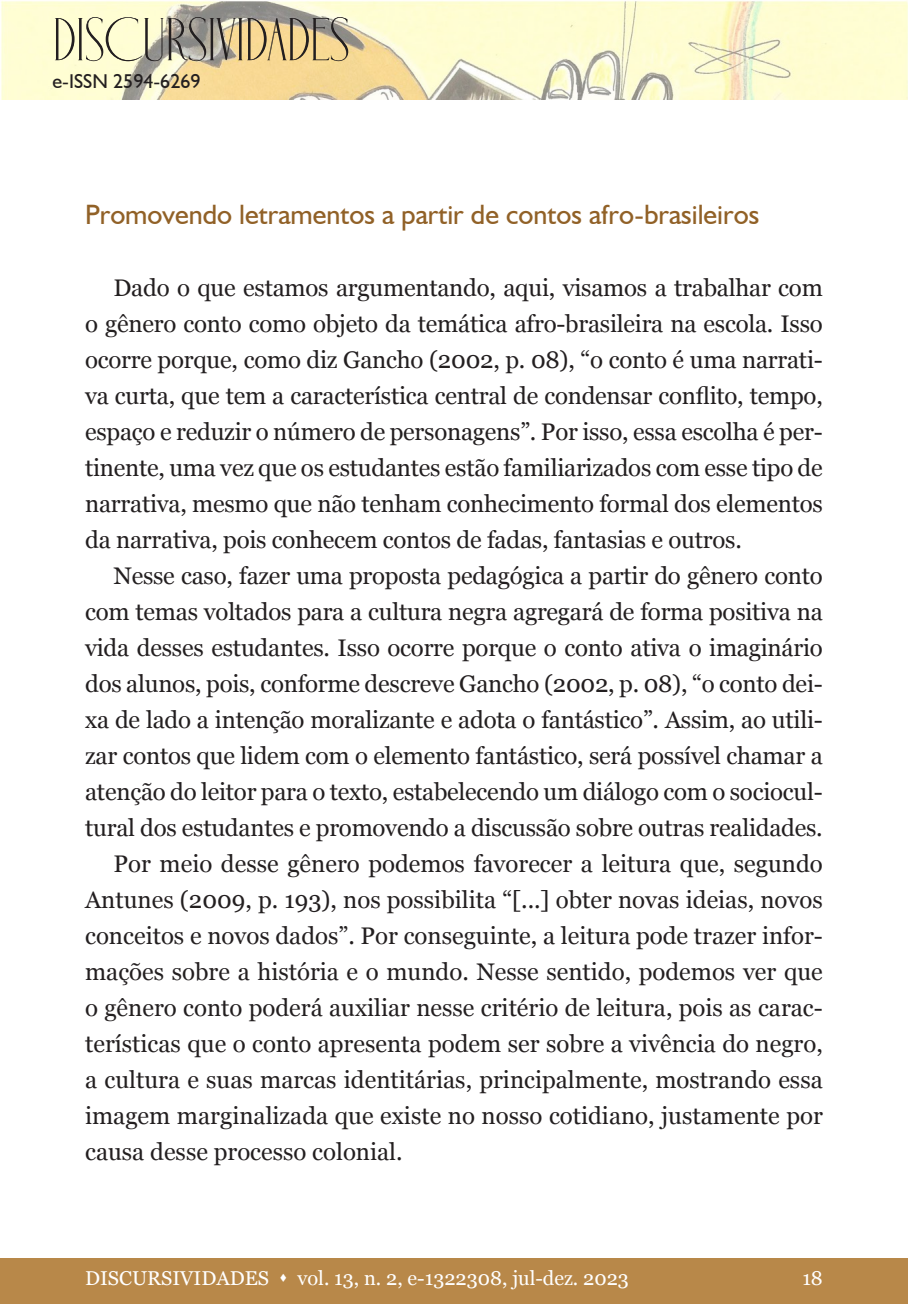
<style>
.page{position:relative;width:908px;height:1304px;background:#fff}
.page>*{position:absolute;margin:0;border:0;box-sizing:border-box;transform-origin:0 0}
.t1{font:60px "Holipop";color:#231f20}
.t2{font:28px "Humanist 521 BT";color:#916127}
.t3{font:24px/36px "Georgia";letter-spacing:-.01em;color:#231f20;text-align:justify}
.t4{font:20px "Georgia";color:#fff}
.t5{font:20px "Humanist 521 BT";color:#231f20}
</style>
<div class="page">
<div style="left:0;top:1259px;width:907px;height:45px;background:#b88849"></div>
<img style="left:1px;top:0;width:906px;height:100px">
<h1 class="t1" style="left:52px;top:10px;width:298px">DISCURSIVIDADES</h1>
<p class="t5" style="left:52px;top:69px;width:150px">e-ISSN 2594-6269</p>
<p class="t2" style="left:85px;top:197px;width:675px">Promovendo letramentos a partir de contos afro-brasileiros</p>
<p class="t3" style="left:85px;top:269px;width:739px;text-indent:28px">Dado o que estamos argumentando, aqui, visamos a trabalhar com o gênero conto como objeto da temática afro-brasileira na escola. Isso ocorre porque, como diz Gancho (2002, p. 08), “o conto é uma narrati&shy;va curta, que tem a característica central de condensar conflito, tempo, espaço e reduzir o número de personagens”. Por isso, essa escolha é per&shy;tinente, uma vez que os estudantes estão familiarizados com esse tipo de narrativa, mesmo que não tenham conhecimento formal dos elementos da narrativa, pois conhecem contos de fadas, fantasias e outros.</p>
<p class="t3" style="left:85px;top:557px;width:739px;text-indent:28px">Nesse caso, fazer uma proposta pedagógica a partir do gênero conto com temas voltados para a cultura negra agregará de forma positiva na vida desses estudantes. Isso ocorre porque o conto ativa o imaginário dos alunos, pois, conforme descreve Gancho (2002, p. 08), “o conto dei&shy;xa de lado a intenção moralizante e adota o fantástico”. Assim, ao utili&shy;zar contos que lidem com o elemento fantástico, será possível chamar a atenção do leitor para o texto, estabelecendo um diálogo com o sociocul&shy;tural dos estudantes e promovendo a discussão sobre outras realidades.</p>
<p class="t3" style="left:85px;top:845px;width:739px;text-indent:28px">Por meio desse gênero podemos favorecer a leitura que, segundo Antunes (2009, p. 193), nos possibilita “[...] obter novas ideias, novos conceitos e novos dados”. Por conseguinte, a leitura pode trazer infor&shy;mações sobre a história e o mundo. Nesse sentido, podemos ver que o gênero conto poderá auxiliar nesse critério de leitura, pois as carac&shy;terísticas que o conto apresenta podem ser sobre a vivência do negro, a cultura e suas marcas identitárias, principalmente, mostrando essa imagem marginalizada que existe no nosso cotidiano, justamente por causa desse processo colonial.</p>
<p class="t4" style="left:85px;top:1264px;width:545px">DISCURSIVIDADES ▲ vol. 13, n. 2, e-1322308, jul-dez. 2023</p>
<p class="t4" style="left:802px;top:1264px;width:22px">18</p>
</div>
